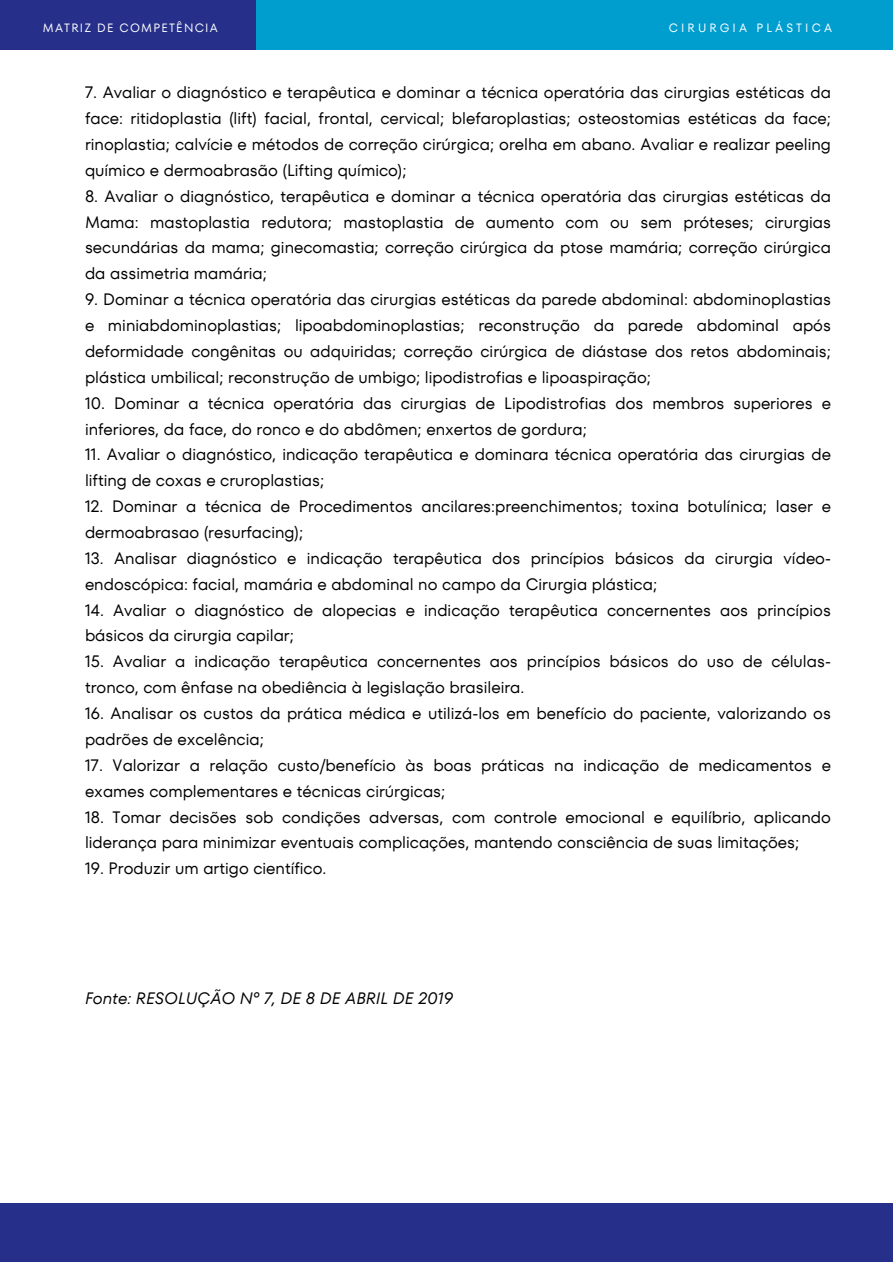
<style>
.page{position:relative;width:893px;height:1264px;background:#fff}
.page>*{position:absolute;margin:0;border:0;box-sizing:border-box;transform-origin:0 0}
.t1{font:16.5px/25.8px "TT Fors";color:#000}
.t2{font:italic 16.5px "TT Fors";color:#000}
.t3{font:12px "TT Fors";letter-spacing:.105em;color:#fff}
.t4{font:12px "TT Fors";letter-spacing:.26em;color:#fff}
</style>
<div class="page">
<div style="left:0;top:1203px;width:892px;height:59px;background:#262f8a"></div>
<div style="left:0;top:0;width:310px;height:49px;background:#262f8a"></div>
<div style="left:256px;top:0;width:636px;height:49px;background:#009ecf"></div>
<p class="t3" style="left:43px;top:19px;width:177px">MATRIZ DE COMPETÊNCIA</p>
<p class="t4" style="left:668px;top:19px;width:165px">CIRURGIA PLÁSTICA</p>
<p class="t1" style="left:85px;top:80px;width:747px;text-align:justify">7. Avaliar o diagnóstico e terapêutica e dominar a técnica operatória das cirurgias estéticas da face: ritidoplastia (lift) facial, frontal, cervical; blefaroplastias; osteostomias estéticas da face; rinoplastia; calvície e métodos de correção cirúrgica; orelha em abano. Avaliar e realizar peeling químico e dermoabrasão (Lifting químico);</p>
<p class="t1" style="left:85px;top:183px;width:747px;text-align:justify">8. Avaliar o diagnóstico, terapêutica e dominar a técnica operatória das cirurgias estéticas da Mama: mastoplastia redutora; mastoplastia de aumento com ou sem próteses; cirurgias secundárias da mama; ginecomastia; correção cirúrgica da ptose mamária; correção cirúrgica da assimetria mamária;</p>
<p class="t1" style="left:85px;top:286px;width:747px;text-align:justify">9. Dominar a técnica operatória das cirurgias estéticas da parede abdominal: abdominoplastias e miniabdominoplastias; lipoabdominoplastias; reconstrução da parede abdominal após deformidade congênitas ou adquiridas; correção cirúrgica de diástase dos retos abdominais; plástica umbilical; reconstrução de umbigo; lipodistrofias e lipoaspiração;</p>
<p class="t1" style="left:85px;top:390px;width:747px">10. Dominar a técnica operatória das cirurgias de Lipodistrofias dos membros superiores e inferiores, da face, do ronco e do abdômen; enxertos de gordura;</p>
<p class="t1" style="left:85px;top:442px;width:747px">11. Avaliar o diagnóstico, indicação terapêutica e dominara técnica operatória das cirurgias de lifting de coxas e cruroplastias;</p>
<p class="t1" style="left:85px;top:493px;width:747px">12. Dominar a técnica de Procedimentos ancilares:preenchimentos; toxina botulínica; laser e dermoabrasao (resurfacing);</p>
<p class="t1" style="left:85px;top:545px;width:747px">13. Analisar diagnóstico e indicação terapêutica dos princípios básicos da cirurgia vídeo&shy;endoscópica: facial, mamária e abdominal no campo da Cirurgia plástica;</p>
<p class="t1" style="left:85px;top:597px;width:747px">14. Avaliar o diagnóstico de alopecias e indicação terapêutica concernentes aos princípios básicos da cirurgia capilar;</p>
<p class="t1" style="left:85px;top:648px;width:747px">15. Avaliar a indicação terapêutica concernentes aos princípios básicos do uso de células&shy;tronco, com ênfase na obediência à legislação brasileira.</p>
<p class="t1" style="left:85px;top:700px;width:747px">16. Analisar os custos da prática médica e utilizá-los em benefício do paciente, valorizando os padrões de excelência;</p>
<p class="t1" style="left:85px;top:752px;width:747px">17. Valorizar a relação custo/benefício às boas práticas na indicação de medicamentos e exames complementares e técnicas cirúrgicas;</p>
<p class="t1" style="left:85px;top:803px;width:747px">18. Tomar decisões sob condições adversas, com controle emocional e equilíbrio, aplicando liderança para minimizar eventuais complicações, mantendo consciência de suas limitações;</p>
<p class="t1" style="left:85px;top:855px;width:243px">19. Produzir um artigo científico.</p>
<p class="t2" style="left:85px;top:986px;width:369px">Fonte: RESOLUÇÃO Nº 7, DE 8 DE ABRIL DE 2019</p>
</div>
